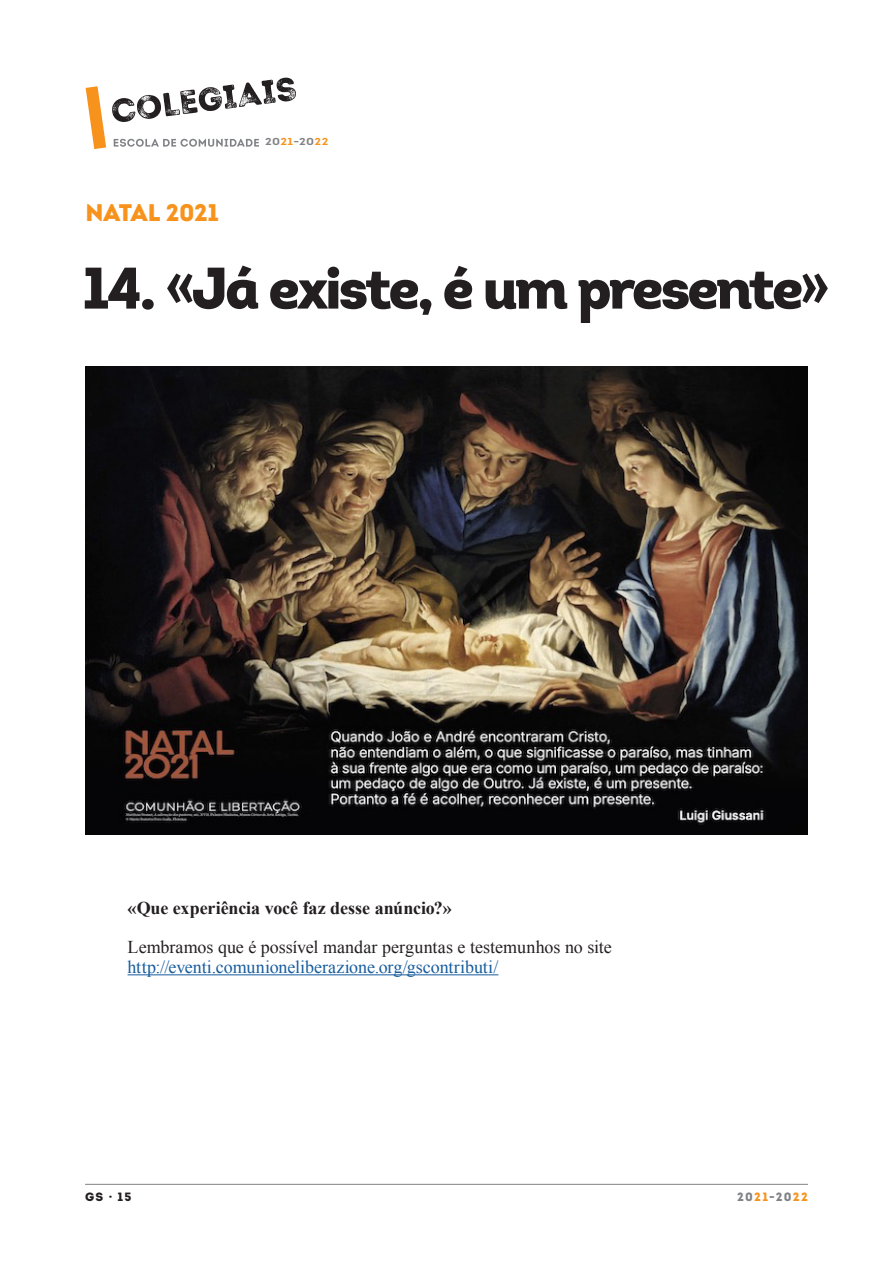
<style>
.page{position:relative;width:893px;height:1263px;background:#fff}
.page>*{position:absolute;margin:0;border:0;box-sizing:border-box;transform-origin:0 0}
.titolone{font:58.5px "Intro Black Alt";letter-spacing:-.06em;color:#231f20}
.occhiello{font:24px "Intro Black Alt";letter-spacing:-.015em;color:#f7931d}
.autore{font:18px "Times New Roman";color:#231f20}
.autore-2{font:18px "Times New Roman";letter-spacing:-.005em;color:#175d9e}
.autore-3{font:700 18px "Times New Roman";letter-spacing:-.005em;color:#231f20}
.t1{font:12px "Intro Black Alt";letter-spacing:.105em;color:#808285}
.t2{font:12px "Intro Black Alt";color:#231f20}
.t3{font:10.05px "Intro Bold Alt";letter-spacing:.035em;color:#808285;scale:1.22 1}
.s1{color:#f7931d}
</style>
<div class="page">
<hr style="left:85px;top:1184px;width:723px;height:1px;background:#808285">
<svg style="left:85px;top:77px;width:211px;height:72px"></svg>
<hr style="left:128px;top:974px;width:370px;height:1px;background:#175d9e">
<img style="left:85px;top:366px;width:723px;height:468px">
<p class="occhiello" style="left:85px;top:196px;width:135px">NATAL 2021</p>
<p class="t3" style="left:265px;top:136px;width:53px">20<span class="s1">21</span>-20<span class="s1">22</span></p>
<p class="titolone" style="left:82px;top:250px;width:750px">14. «Já existe, é um presente»</p>
<p class="autore-3" style="left:128px;top:896px;width:326px">«Que experiência você faz desse anúncio?»</p>
<p class="autore" style="left:128px;top:935px;width:486px">Lembramos que é possível mandar perguntas e testemunhos no site</p>
<p class="autore-2" style="left:128px;top:955px;width:372px">http://eventi.comunioneliberazione.org/gscontributi/</p>
<p class="t2" style="left:85px;top:1189px;width:48px">GS · 15</p>
<p class="t1" style="left:737px;top:1189px;width:72px">20<span class="s1">21</span>-20<span class="s1">22</span></p>
</div>
